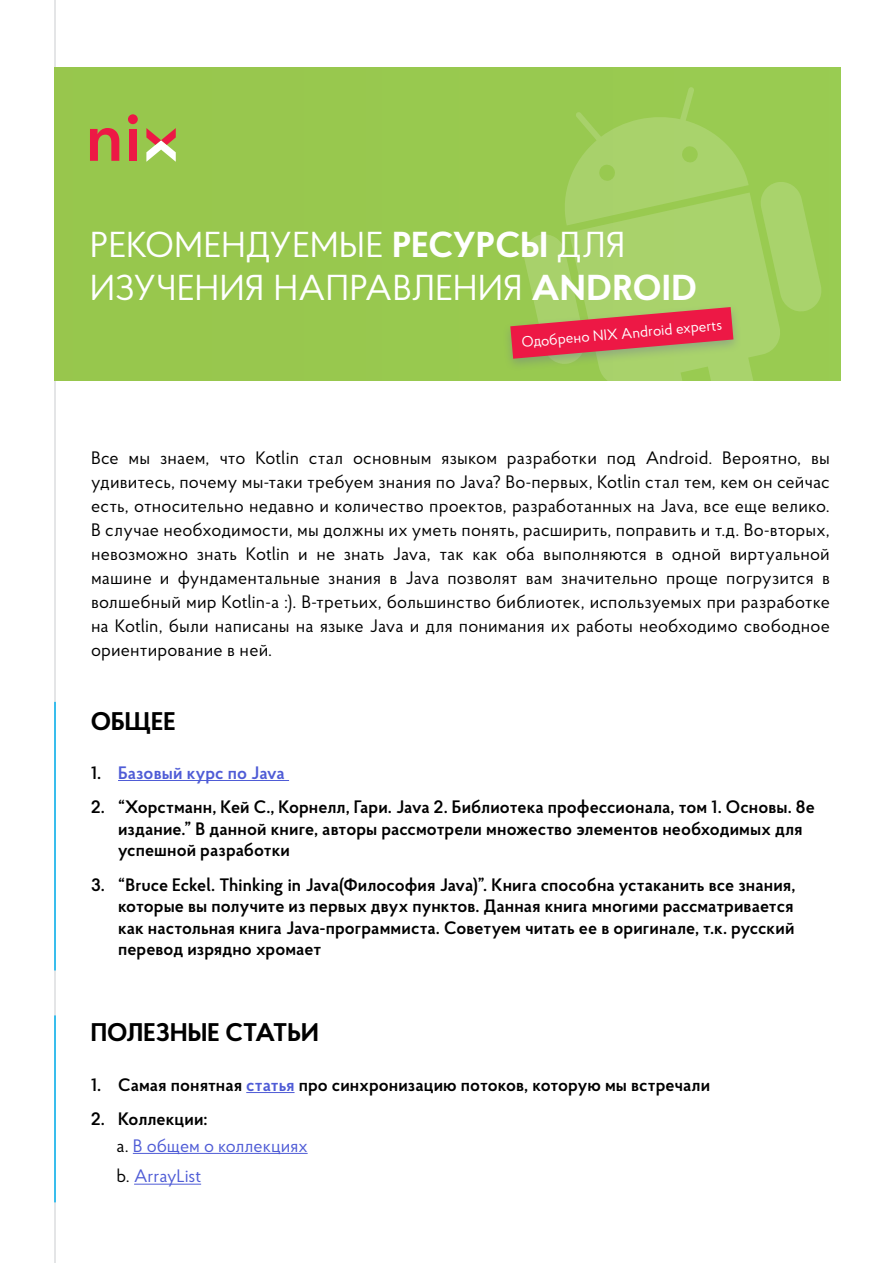
<style>
.page{position:relative;width:893px;height:1263px;background:#fff}
.page>*{position:absolute;margin:0;border:0;box-sizing:border-box;transform-origin:0 0}
.t1{font:36px/43.2px "Proba Pro";color:#fff}
.t2{font:700 25.5px "Proba Pro";color:#000}
.list2{font:18px/24px "Proba Pro";letter-spacing:.01em;color:#000;text-align:justify}
.t3{font:600 18px/21.6px "Proba Pro";letter-spacing:.005em;color:#000}
.t4{font:18px "Proba Pro";letter-spacing:-.005em;color:#4f5cd6}
.t5{font:600 18px "Proba Pro";letter-spacing:.005em;color:#4f5cd6}
.t6{font:15px "Proba Pro";color:#fff}
.s1{font-weight:700}
.s2{color:#000}
.s3{color:#4f5cd6}
</style>
<div class="page">
<hr style="left:54px;top:0;width:2px;height:1263px;background:#dcdddf">
<div style="left:54px;top:67px;width:786px;height:314px;background:#98c84e"></div>
<svg style="left:90px;top:128px;width:29px;height:33px"></svg>
<svg style="left:146px;top:128px;width:30px;height:34px"></svg>
<div style="left:129px;top:129px;width:8px;height:32px;background:#ed1845"></div>
<div style="left:128px;top:114px;width:10px;height:10px;background:#ed1845;border-radius:5px"></div>
<svg style="left:524px;top:87px;width:298px;height:294px;fill:#a8d16b"></svg>
<div style="left:501px;top:302px;width:241px;height:69px;background:#5a58a6;opacity:.32"></div>
<svg style="left:510px;top:307px;width:223px;height:52px"></svg>
<hr style="left:118px;top:780px;width:171px;height:1px;background:#4f5cd6">
<hr style="left:54px;top:702px;width:2px;height:268px;background:#fff">
<hr style="left:246px;top:1092px;width:49px;height:1px;background:#4f5cd6">
<hr style="left:133px;top:1153px;width:175px;height:1px;background:#4f5cd6">
<hr style="left:134px;top:1184px;width:67px;height:1px;background:#4f5cd6">
<hr style="left:54px;top:1015px;width:2px;height:187px;background:#fff">
<p class="t1" style="left:90px;top:222px;width:609px">РЕКОМЕНДУЕМЫЕ <span class="s1">РЕСУРСЫ</span> ДЛЯ<br>ИЗУЧЕНИЯ НАПРАВЛЕНИЯ <span class="s1">ANDROID</span></p>
<p class="t6" style="left:521px;top:332px;width:202px;rotate:-5deg">Одобрено NIX Android experts</p>
<p class="list2" style="left:91px;top:445px;width:740px">Все мы знаем, что Kotlin стал основным языком разработки под Android. Вероятно, вы удивитесь, почему мы-таки требуем знания по Java? Во-первых, Kotlin стал тем, кем он сейчас есть, относительно недавно и количество проектов, разработанных на Java, все еще велико.<br>В случае необходимости, мы должны их уметь понять, расширить, поправить и т.д. Во-вторых, невозможно знать Kotlin и не знать Java, так как оба выполняются в одной виртуальной машине и фундаментальные знания в Java позволят вам значительно проще погрузится в волшебный мир Kotlin-a :). В-третьих, большинство библиотек, используемых при разработке на Kotlin, были написаны на языке Java и для понимания их работы необходимо свободное ориентирование в ней.</p>
<p class="t2" style="left:91px;top:704px;width:86px">ОБЩЕЕ</p>
<p class="t5" style="left:91px;top:760px;width:195px"><span class="s2">1.</span> Базовый курс по Java</p>
<p class="t3" style="left:118px;top:795px;width:698px;text-indent:-27px">2. “Хорстманн, Кей С., Корнелл, Гари. Java 2. Библиотека профессионала, том 1. Основы. 8е издание.” В данной книге, авторы рассмотрели множество элементов необходимых для успешной разработки</p>
<p class="t3" style="left:118px;top:873px;width:679px;text-align:justify;text-indent:-27px">3. “Bruce Eckel. Thinking in Java(Философия Java)”. Книга способна устаканить все знания, которые вы получите из первых двух пунктов. Данная книга многими рассматривается как настольная книга Java-программиста. Советуем читать ее в оригинале, т.к. русский перевод изрядно хромает</p>
<p class="t2" style="left:91px;top:1015px;width:229px">ПОЛЕЗНЫЕ СТАТЬИ</p>
<p class="t3" style="left:91px;top:1073px;width:621px">1. Самая понятная <span class="s3">статья</span> про синхронизацию потоков, которую мы встречали</p>
<p class="t3" style="left:91px;top:1107px;width:118px">2. Коллекции:</p>
<p class="t4" style="left:117px;top:1133px;width:193px"><span class="s2">a.</span> В общем о коллекциях</p>
<p class="t4" style="left:117px;top:1164px;width:86px"><span class="s2">b.</span> ArrayList</p>
</div>
